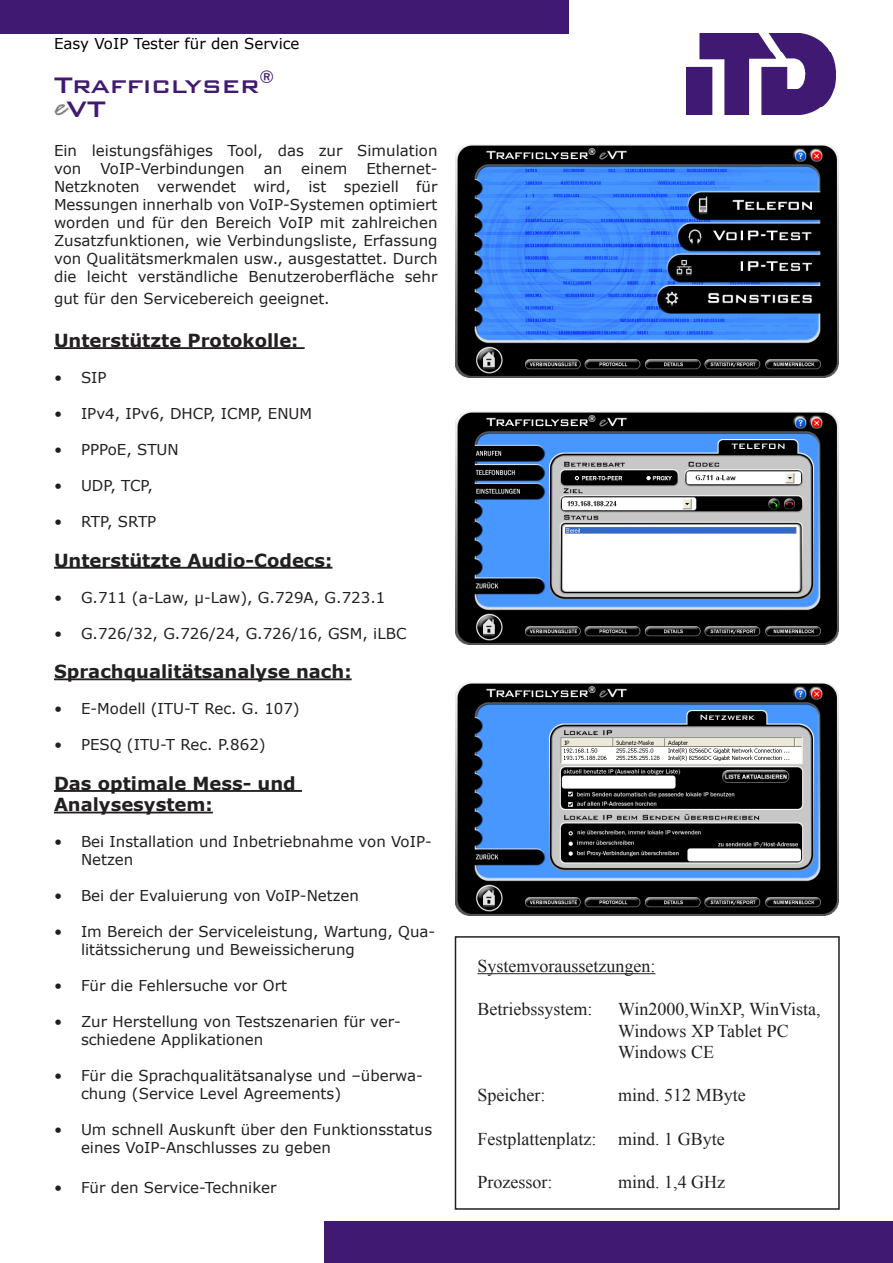
<style>
.page{position:relative;width:893px;height:1263px;background:#fff}
.page>*{position:absolute;margin:0;border:0;box-sizing:border-box;transform-origin:0 0}
.t1{font:500 30px/24px "Bank Gothic BT";color:#401972}
.t2{font:18px/21.6px "Times New Roman";color:#231f20}
.t3{font:700 18px/21.6px "Verdana";color:#231f20}
.t4{font:15px/18px "Verdana";color:#231f20}
.t5{font:15px "Verdana";color:#000}
.s1{font-family:"Rage";font-weight:400;font-style:italic;font-size:39px;color:#808080}
</style>
<div class="page">
<img style="left:687px;top:34px;width:148px;height:81px">
<div style="left:0;top:0;width:568px;height:33px;background:#401972"></div>
<div style="left:325px;top:1221px;width:568px;height:42px;background:#401972"></div>
<hr style="left:54px;top:347px;width:251px;height:2px;background:#231f20">
<hr style="left:54px;top:567px;width:278px;height:2px;background:#231f20">
<hr style="left:54px;top:678px;width:298px;height:2px;background:#231f20">
<hr style="left:54px;top:790px;width:248px;height:2px;background:#231f20">
<hr style="left:54px;top:812px;width:159px;height:1px;background:#231f20">
<hr style="left:477px;top:973px;width:178px;height:1px;background:#231f20">
<div style="left:455px;top:936px;width:385px;height:274px;border:2px solid #231f20"></div>
<img style="left:455px;top:145px;width:384px;height:233px">
<img style="left:455px;top:682px;width:384px;height:233px">
<img style="left:455px;top:411px;width:384px;height:234px">
<p class="t5" style="left:54px;top:34px;width:247px">Easy VoIP Tester für den Service</p>
<h1 class="t1" style="left:54px;top:72px;width:222px">Trafficlyser<sup>® </sup><span class="s1">e</span>VT</h1>
<p class="t4" style="left:54px;top:141px;width:385px">Ein leistungsfähiges Tool, das zur Simulation von</p>
<p class="t4" style="left:54px;top:159px;width:385px;text-align:justify;text-indent:312px">Ethernet-Netzknoten verwendet wird, ist speziell für Messungen innerhalb von VoIP-Systemen optimiert worden und für den Bereich VoIP mit zahlreichen Zusatzfunktionen, wie Verbindungsliste, Erfassung von Qualitätsmerkmalen usw., ausgestattet. Durch die leicht verständliche Benutzeroberfläche sehr</p>
<p class="t4" style="left:54px;top:289px;width:277px">gut für den Servicebereich geeignet.</p>
<p class="t3" style="left:54px;top:329px;width:246px">Unterstützte Protokolle:</p>
<p class="t4" style="left:54px;top:368px;width:54px">• SIP</p>
<p class="t4" style="left:54px;top:404px;width:260px">• IPv4, IPv6, DHCP, ICMP, ENUM</p>
<p class="t4" style="left:54px;top:440px;width:126px">• PPPoE, STUN</p>
<p class="t4" style="left:54px;top:476px;width:100px">• UDP, TCP,</p>
<p class="t4" style="left:54px;top:512px;width:104px">• RTP, SRTP</p>
<p class="t3" style="left:54px;top:549px;width:280px">Unterstützte Audio-Codecs:</p>
<p class="t4" style="left:54px;top:587px;width:333px">• G.711 (a-Law, µ-Law), G.729A, G.723.1</p>
<p class="t4" style="left:54px;top:623px;width:354px">• G.726/32, G.726/24, G.726/16, GSM, iLBC</p>
<p class="t3" style="left:54px;top:660px;width:299px">Sprachqualitätsanalyse nach:</p>
<p class="t4" style="left:54px;top:699px;width:247px">• E-Modell (ITU-T Rec. G. 107)</p>
<p class="t4" style="left:54px;top:735px;width:213px">• PESQ (ITU-T Rec. P.862)</p>
<p class="t3" style="left:54px;top:772px;width:243px">Das optimale Mess- und<br>Analysesystem:</p>
<p class="t4" style="left:81px;top:832px;width:352px;text-indent:-27px">• Bei Installation und Inbetriebnahme von VoIP-<br>Netzen</p>
<p class="t4" style="left:54px;top:886px;width:307px">• Bei der Evaluierung von VoIP-Netzen</p>
<p class="t4" style="left:81px;top:922px;width:356px;text-indent:-27px">• Im Bereich der Serviceleistung, Wartung, Qua&shy;litätssicherung und Beweissicherung</p>
<p class="t4" style="left:54px;top:976px;width:235px">• Für die Fehlersuche vor Ort</p>
<p class="t4" style="left:81px;top:1012px;width:321px;text-indent:-27px">• Zur Herstellung von Testszenarien für ver&shy;schiedene Applikationen</p>
<p class="t4" style="left:81px;top:1066px;width:344px;text-indent:-27px">• Für die Sprachqualitätsanalyse und –überwa&shy;chung (Service Level Agreements)</p>
<p class="t4" style="left:81px;top:1120px;width:353px;text-indent:-27px">• Um schnell Auskunft über den Funktionsstatus eines VoIP-Anschlusses zu geben</p>
<p class="t4" style="left:54px;top:1178px;width:224px">• Für den Service-Techniker</p>
<p class="t4" style="left:100px;top:159px;width:146px">VoIP-Verbindungen</p>
<p class="t4" style="left:264px;top:159px;width:20px">an</p>
<p class="t4" style="left:301px;top:159px;width:48px">einem</p>
<p class="t2" style="left:477px;top:955px;width:179px">Systemvoraussetzungen:</p>
<p class="t2" style="left:477px;top:998px;width:117px">Betriebssystem:</p>
<p class="t2" style="left:618px;top:998px;width:204px">Win2000,WinXP, WinVista,<br>Windows XP Tablet PC<br>Windows CE</p>
<p class="t2" style="left:477px;top:1084px;width:69px">Speicher:</p>
<p class="t2" style="left:618px;top:1084px;width:129px">mind. 512 MByte</p>
<p class="t2" style="left:477px;top:1127px;width:249px">Festplattenplatz: mind. 1 GByte</p>
<p class="t2" style="left:477px;top:1171px;width:76px">Prozessor:</p>
<p class="t2" style="left:618px;top:1171px;width:108px">mind. 1,4 GHz</p>
</div>
